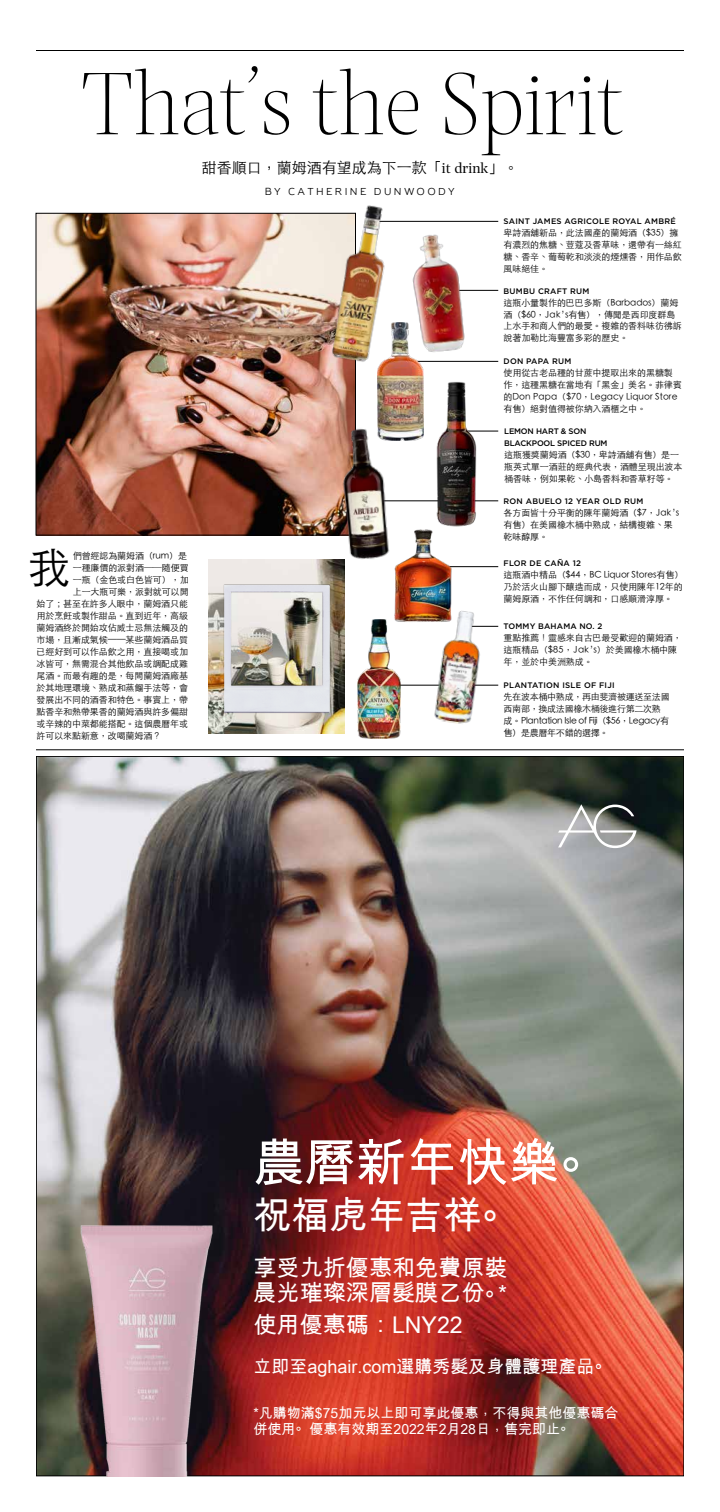
<style>
.page{position:relative;width:720px;height:1512px;background:#fff}
.page>*{position:absolute;margin:0;border:0;box-sizing:border-box;transform-origin:0 0}
.t1{font:300 93.3px "Prospectus L";color:#000}
.t2{font:51.1px "Arial Unicode MS";letter-spacing:-.005em;color:#fff}
.t3{font:300 43px "ST Heiti TC";color:#000}
.t4{font:38px "Arial Unicode MS";color:#fff}
.t5{font:23.1px/25px "Arial Unicode MS";color:#fff}
.t6{font:18px "Arial Unicode MS";color:#fff}
.t7{font:300 15px "ST Heiti TC";color:#000}
.t8{font:14px/16px "Arial Unicode MS";color:#fff}
.t9{font:10px "Grover";letter-spacing:.24em;color:#000}
.t10{font:300 9px/12px "ST Heiti TC";letter-spacing:-.01em;color:#000}
.t11{font:300 9px/12px "ST Heiti TC";letter-spacing:-.03em;color:#000}
.t12{font:500 8px "Gotham";letter-spacing:.03em;color:#000}
.t13{font:500 8px/12px "Gotham";letter-spacing:-.02em;color:#000}
.s1{font-family:"Prospectus M";font-weight:400}
</style>
<div class="page">
<hr style="left:36px;top:750px;width:648px;height:1px;background:#000">
<hr style="left:36px;top:50px;width:648px;height:1px;background:#000">
<hr style="left:413px;top:566px;width:85px;height:1px;background:#000">
<img style="left:38px;top:758px;width:644px;height:716px">
<svg style="left:558px;top:804px;width:79px;height:44px;background:#969896"></svg>
<img style="left:48px;top:1196px;width:188px;height:280px">
<img style="left:38px;top:215px;width:316px;height:319px">
<hr style="left:363px;top:501px;width:135px;height:1px;background:#000">
<img style="left:337px;top:426px;width:57px;height:136px">
<hr style="left:448px;top:431px;width:50px;height:1px;background:#000">
<img style="left:434px;top:382px;width:46px;height:144px">
<hr style="left:372px;top:221px;width:126px;height:1px;background:#000">
<img style="left:326px;top:205px;width:71px;height:169px">
<hr style="left:394px;top:361px;width:104px;height:1px;background:#000">
<img style="left:378px;top:322px;width:46px;height:118px">
<hr style="left:444px;top:290px;width:54px;height:1px;background:#000">
<img style="left:404px;top:221px;width:70px;height:145px">
<hr style="left:368px;top:685px;width:130px;height:1px;background:#000">
<img style="left:358px;top:619px;width:43px;height:119px">
<img style="left:418px;top:610px;width:81px;height:114px">
<img style="left:209px;top:559px;width:135px;height:174px">
<img style="left:222px;top:582px;width:109px;height:132px">
<img style="left:389px;top:528px;width:67px;height:96px">
<h1 class="t1" style="left:80px;top:37px;width:546px">That’s the Spirit</h1>
<h3 class="t7" style="left:202px;top:154px;width:318px">甜香順口，蘭姆酒有望成為下一款「<span class="s1">it drink</span>」。</h3>
<h3 class="t3" style="left:28px;top:530px;width:44px">我</h3>
<p class="t10" style="left:73px;top:549px;width:116px">們曾經認為蘭姆酒（rum）是</p>
<p class="t10" style="left:73px;top:561px;width:117px">一種廉價的派對酒──隨便買</p>
<p class="t10" style="left:73px;top:573px;width:117px">一瓶（金色或白色皆可），加</p>
<p class="t10" style="left:73px;top:585px;width:117px">上一大瓶可樂，派對就可以開</p>
<p class="t10" style="left:37px;top:597px;width:153px">始了；甚至在許多人眼中，蘭姆酒只能</p>
<p class="t10" style="left:37px;top:609px;width:153px">用於烹飪或製作甜品。直到近年，高級</p>
<p class="t10" style="left:37px;top:621px;width:153px">蘭姆酒終於開始攻佔威士忌無法觸及的</p>
<p class="t10" style="left:37px;top:633px;width:153px">市場，且漸成氣候——某些蘭姆酒品質</p>
<p class="t10" style="left:37px;top:645px;width:153px">已經好到可以作品飲之用，直接喝或加</p>
<p class="t10" style="left:37px;top:657px;width:153px">冰皆可，無需混合其他飲品或調配成雞</p>
<p class="t10" style="left:37px;top:669px;width:153px">尾酒。而最有趣的是，每間蘭姆酒廠基</p>
<p class="t10" style="left:37px;top:681px;width:153px">於其地理環境、熟成和蒸餾手法等，會</p>
<p class="t10" style="left:37px;top:693px;width:153px">發展出不同的酒香和特色。事實上，帶</p>
<p class="t10" style="left:37px;top:705px;width:153px">點香辛和熱帶果香的蘭姆酒與許多偏甜</p>
<p class="t10" style="left:37px;top:717px;width:153px">或辛辣的中菜都能搭配。這個農曆年或</p>
<p class="t10" style="left:37px;top:729px;width:126px">許可以來點新意，改喝蘭姆酒？</p>
<p class="t9" style="left:265px;top:187px;width:191px">BY CATHERINE DUNWOODY</p>
<p class="t12" style="left:504px;top:216px;width:174px">SAINT JAMES AGRICOLE ROYAL AMBRÉ</p>
<p class="t10" style="left:504px;top:226px;width:180px">卑詩酒舖新品，此法國產的蘭姆酒（$35）擁有濃烈的焦糖、荳蔻及香草味，還帶有一絲紅糖、香辛、葡萄乾和淡淡的煙燻香，用作品飲風味絕佳。</p>
<p class="t12" style="left:504px;top:285px;width:87px">BUMBU CRAFT RUM</p>
<p class="t10" style="left:504px;top:295px;width:180px">這瓶小量製作的巴巴多斯（Barbados）蘭姆酒（$60，Jak’s有售），傳聞是西印度群島上水手和商人們的最愛。複雜的香料味彷彿訴說著加勒比海豐富多彩的歷史。</p>
<p class="t12" style="left:504px;top:356px;width:69px">DON PAPA RUM</p>
<p class="t10" style="left:504px;top:366px;width:180px">使用從古老品種的甘蔗中提取出來的黑糖製作，這種黑糖在當地有「黑金」美名。菲律賓的Don Papa（$70，Legacy Liquor Store有售）絕對值得被你納入酒櫃之中。</p>
<p class="t13" style="left:504px;top:425px;width:105px">LEMON HART &amp; SON<br>BLACKPOOL SPICED RUM</p>
<p class="t10" style="left:504px;top:448px;width:180px">這瓶獲獎蘭姆酒（$30，卑詩酒舖有售）是一瓶英式單一酒莊的經典代表，酒體呈現出波本桶香味，例如果乾、小島香料和香草籽等。</p>
<p class="t12" style="left:504px;top:496px;width:141px">RON ABUELO 12 YEAR OLD RUM</p>
<p class="t10" style="left:504px;top:506px;width:179px">各方面皆十分平衡的陳年蘭姆酒（$7，Jak’s有售）在美國橡木桶中熟成，結構複雜、果乾味醇厚。</p>
<p class="t12" style="left:504px;top:558px;width:79px">FLOR DE CAÑA 12</p>
<p class="t10" style="left:504px;top:568px;width:181px;text-align:justify">這瓶酒中精品（$44，BC Liquor Stores有售）乃於活火山腳下釀造而成，只使用陳年12年的蘭姆原酒，不作任何調和，口感順滑淳厚。</p>
<p class="t12" style="left:504px;top:621px;width:100px">TOMMY BAHAMA NO. 2</p>
<p class="t10" style="left:504px;top:631px;width:180px">重點推薦！靈感來自古巴最受歡迎的蘭姆酒，這瓶精品（$85，Jak’s）於美國橡木桶中陳年，並於中美洲熟成。</p>
<p class="t12" style="left:504px;top:680px;width:113px">PLANTATION ISLE OF FIJI</p>
<p class="t11" style="left:504px;top:690px;width:168px">先在波本桶中熟成，再由斐濟被運送至法國西南部，換成法國橡木桶後進行第二次熟成。Plantation Isle of Fiji（$56，Legacy有售）是農曆年不錯的選擇。</p>
<h2 class="t2" style="left:254px;top:1126px;width:358px">農曆新年快樂。</h2>
<h3 class="t4" style="left:254px;top:1188px;width:268px">祝福虎年吉祥。</h3>
<h3 class="t5" style="left:254px;top:1255px;width:256px">享受九折優惠和免費原裝晨光璀璨深層髮膜乙份。*</h3>
<h3 class="t5" style="left:254px;top:1312px;width:211px">使用優惠碼：LNY22</h3>
<h3 class="t6" style="left:254px;top:1354px;width:361px">立即至aghair.com選購秀髮及身體護理產品。</h3>
<h3 class="t8" style="left:254px;top:1405px;width:366px">*凡購物滿$75加元以上即可享此優惠，不得與其他優惠碼合併使用。優惠有效期至2022年2月28日，售完即止。</h3>
</div>
